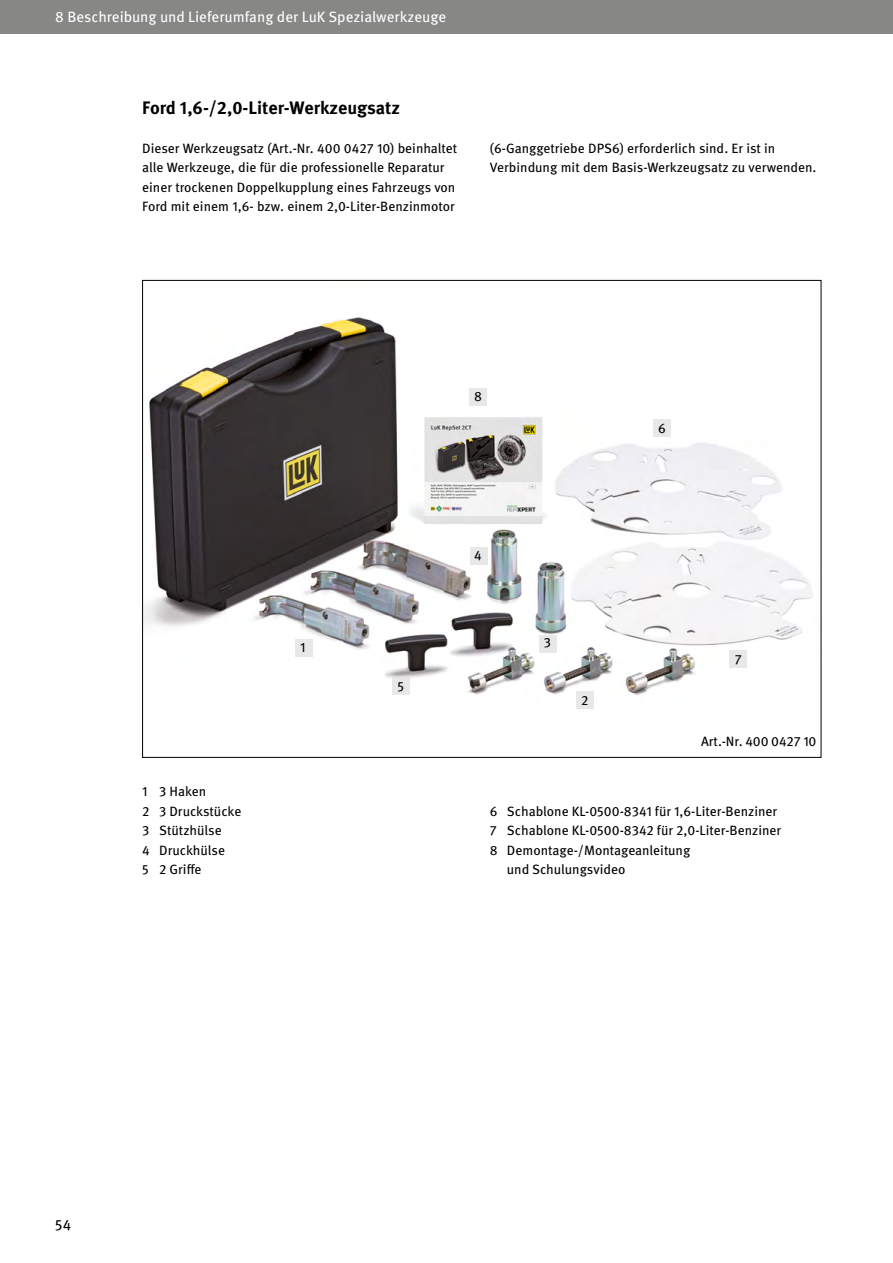
<style>
.page{position:relative;width:893px;height:1263px;background:#fff}
.page>*{position:absolute;margin:0;border:0;box-sizing:border-box;transform-origin:0 0}
.t1{font:700 18px "Meta OT";color:#000}
.t2{font:15px "Meta OT";color:#fff}
.t3{font:15px "Meta OT";color:#000}
.t4{font:13.5px/19.5px "Meta OT";color:#000}
</style>
<div class="page">
<div style="left:0;top:0;width:893px;height:34px;background:#878786"></div>
<img style="left:144px;top:317px;width:669px;height:392px">
<div style="left:653px;top:420px;width:17px;height:17px;background:#e3e3e3"></div>
<div style="left:730px;top:651px;width:17px;height:17px;background:#e3e3e3"></div>
<div style="left:470px;top:388px;width:17px;height:17px;background:#e3e3e3"></div>
<div style="left:577px;top:692px;width:17px;height:17px;background:#e3e3e3"></div>
<div style="left:539px;top:635px;width:17px;height:17px;background:#e3e3e3"></div>
<div style="left:392px;top:677px;width:17px;height:17px;background:#e3e3e3"></div>
<div style="left:295px;top:639px;width:17px;height:17px;background:#e3e3e3"></div>
<div style="left:470px;top:547px;width:17px;height:17px;background:#e3e3e3"></div>
<p class="t2" style="left:55px;top:8px;width:392px">8 Beschreibung und Lieferumfang der LuK Spezialwerkzeuge</p>
<h1 class="t1" style="left:142px;top:96px;width:259px">Ford 1,6-/2,0-Liter-Werkzeugsatz</h1>
<p class="t4" style="left:142px;top:139px;width:317px">Dieser Werkzeugsatz (Art.-Nr. 400 0427 10) beinhaltet alle Werkzeuge, die für die professionelle Reparatur einer trockenen Doppelkupplung eines Fahrzeugs von Ford mit einem 1,6- bzw. einem 2,0-Liter-Benzinmotor</p>
<p class="t4" style="left:490px;top:139px;width:328px">(6-Ganggetriebe DPS6) erforderlich sind. Er ist in<br>Verbindung mit dem Basis-Werkzeugsatz zu verwenden.</p>
<p class="t4" style="left:142px;top:782px;width:101px">1 3 Haken<br>2 3 Druckstücke<br>3 Stützhülse<br>4 Druckhülse<br>5 2 Griffe</p>
<p class="t4" style="left:300px;top:638px;width:7px">1</p>
<p class="t4" style="left:398px;top:676px;width:8px">5</p>
<p class="t4" style="left:474px;top:387px;width:9px">8</p>
<p class="t4" style="left:658px;top:418px;width:9px">6</p>
<p class="t4" style="left:474px;top:546px;width:9px">4</p>
<p class="t4" style="left:544px;top:633px;width:9px">3</p>
<p class="t4" style="left:581px;top:690px;width:9px">2</p>
<p class="t4" style="left:735px;top:649px;width:8px">7</p>
<p class="t4" style="left:701px;top:732px;width:117px">Art.-Nr. 400 0427 10</p>
<p class="t4" style="left:490px;top:802px;width:289px">6 Schablone KL-0500-8341 für 1,6-Liter-Benziner</p>
<p class="t4" style="left:490px;top:821px;width:293px">7 Schablone KL-0500-8342 für 2,0-Liter-Benziner</p>
<p class="t4" style="left:490px;top:840px;width:202px">8 Demontage-/Montageanleitung</p>
<p class="t4" style="left:507px;top:860px;width:120px">und Schulungsvideo</p>
<p class="t3" style="left:55px;top:1215px;width:17px">54</p>
</div>
